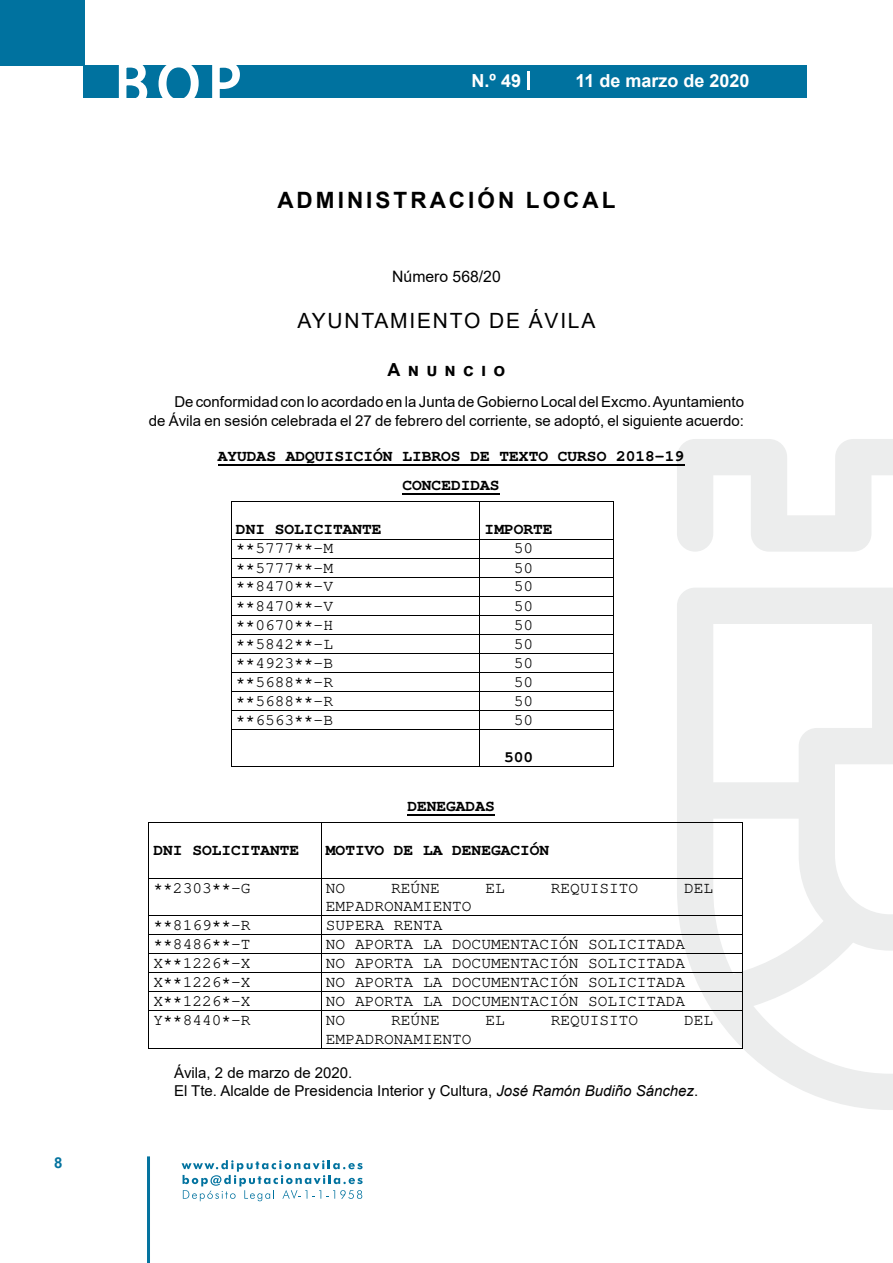
<style>
.page{position:relative;width:893px;height:1263px;background:#fff}
.page>*{position:absolute;margin:0;border:0;box-sizing:border-box;transform-origin:0 0}
.t1{font:500 61.5px "Avant Garde";color:#fff}
.t2{font:700 22.5px "Arial";letter-spacing:.135em;color:#000}
.t3{font:21px "Arial";letter-spacing:.085em;color:#000}
.t4{font:700 18px "Arial";color:#fff}
.t5{font:700 18px "Arial";letter-spacing:.4em;color:#000}
.t6{font:16.2px "Courier";color:#000}
.t7{font:700 16.2px/29.4px "Courier";color:#000;text-align:center}
.t8{font:15.75px "Arial";color:#000}
.t9{font:15px/18.8px "Arial";color:#000;text-align:right}
.t10{font:700 15px "Arial";color:#04739f}
.s1{font-family:"Courier Std"}
.s2{font-style:italic}
</style>
<div class="page">
<div style="left:0;top:0;width:85px;height:65px;background:#00729f"></div>
<div style="left:84px;top:65px;width:723px;height:33px;background:#00729f"></div>
<svg style="left:118px;top:65px;width:30px;height:33px"></svg>
<svg style="left:158px;top:65px;width:41px;height:33px"></svg>
<svg style="left:212px;top:65px;width:28px;height:33px"></svg>
<svg style="left:182px;top:1160px;width:181px;height:41px"></svg>
<hr style="left:147px;top:1156px;width:3px;height:107px;background:#04739f">
<svg style="left:528px;top:71px;width:2px;height:19px"></svg>
<svg style="left:677px;top:439px;width:216px;height:671px"></svg>
<hr style="left:218px;top:464px;width:466px;height:2px;background:#000">
<hr style="left:402px;top:494px;width:98px;height:1px;background:#000">
<hr style="left:232px;top:501px;width:248px;height:1px;background:#000">
<hr style="left:480px;top:501px;width:134px;height:1px;background:#000">
<hr style="left:231px;top:502px;width:1px;height:37px;background:#000">
<hr style="left:480px;top:502px;width:1px;height:37px;background:#000">
<hr style="left:614px;top:502px;width:1px;height:37px;background:#000">
<hr style="left:232px;top:539px;width:248px;height:1px;background:#000">
<hr style="left:480px;top:539px;width:134px;height:1px;background:#000">
<hr style="left:232px;top:558px;width:248px;height:1px;background:#000">
<hr style="left:480px;top:558px;width:134px;height:1px;background:#000">
<hr style="left:232px;top:577px;width:248px;height:1px;background:#000">
<hr style="left:480px;top:577px;width:134px;height:1px;background:#000">
<hr style="left:232px;top:596px;width:248px;height:1px;background:#000">
<hr style="left:480px;top:596px;width:134px;height:1px;background:#000">
<hr style="left:232px;top:615px;width:248px;height:1px;background:#000">
<hr style="left:480px;top:615px;width:134px;height:1px;background:#000">
<hr style="left:232px;top:634px;width:248px;height:1px;background:#000">
<hr style="left:480px;top:634px;width:134px;height:1px;background:#000">
<hr style="left:232px;top:653px;width:248px;height:1px;background:#000">
<hr style="left:480px;top:653px;width:134px;height:1px;background:#000">
<hr style="left:232px;top:672px;width:248px;height:1px;background:#000">
<hr style="left:480px;top:672px;width:134px;height:1px;background:#000">
<hr style="left:232px;top:691px;width:248px;height:1px;background:#000">
<hr style="left:480px;top:691px;width:134px;height:1px;background:#000">
<hr style="left:232px;top:710px;width:248px;height:1px;background:#000">
<hr style="left:480px;top:710px;width:134px;height:1px;background:#000">
<svg style="left:231px;top:539px;width:1px;height:191px"></svg>
<hr style="left:232px;top:729px;width:248px;height:1px;background:#000">
<hr style="left:480px;top:729px;width:134px;height:1px;background:#000">
<hr style="left:231px;top:730px;width:1px;height:37px;background:#000">
<hr style="left:232px;top:767px;width:248px;height:1px;background:#000">
<hr style="left:480px;top:730px;width:1px;height:37px;background:#000">
<hr style="left:480px;top:767px;width:134px;height:1px;background:#000">
<hr style="left:614px;top:730px;width:1px;height:37px;background:#000">
<hr style="left:407px;top:814px;width:88px;height:2px;background:#000">
<hr style="left:149px;top:822px;width:172px;height:1px;background:#000">
<hr style="left:321px;top:822px;width:421px;height:1px;background:#000">
<hr style="left:148px;top:823px;width:1px;height:55px;background:#000">
<hr style="left:321px;top:823px;width:1px;height:55px;background:#000">
<hr style="left:742px;top:823px;width:1px;height:55px;background:#000">
<hr style="left:149px;top:878px;width:172px;height:1px;background:#000">
<hr style="left:321px;top:878px;width:421px;height:1px;background:#000">
<hr style="left:148px;top:878px;width:1px;height:37px;background:#000">
<hr style="left:321px;top:878px;width:1px;height:37px;background:#000">
<hr style="left:742px;top:878px;width:1px;height:37px;background:#000">
<hr style="left:149px;top:915px;width:172px;height:1px;background:#000">
<hr style="left:321px;top:915px;width:421px;height:1px;background:#000">
<hr style="left:149px;top:934px;width:172px;height:1px;background:#000">
<hr style="left:321px;top:934px;width:421px;height:1px;background:#000">
<hr style="left:149px;top:953px;width:172px;height:1px;background:#000">
<hr style="left:321px;top:953px;width:421px;height:1px;background:#000">
<hr style="left:149px;top:972px;width:172px;height:1px;background:#000">
<hr style="left:321px;top:972px;width:421px;height:1px;background:#000">
<hr style="left:149px;top:991px;width:172px;height:1px;background:#000">
<hr style="left:321px;top:991px;width:421px;height:1px;background:#000">
<svg style="left:148px;top:915px;width:1px;height:96px"></svg>
<hr style="left:149px;top:1010px;width:172px;height:1px;background:#000">
<svg style="left:321px;top:916px;width:1px;height:94px"></svg>
<hr style="left:321px;top:1010px;width:421px;height:1px;background:#000">
<svg style="left:742px;top:915px;width:1px;height:96px"></svg>
<hr style="left:148px;top:1011px;width:1px;height:37px;background:#000">
<hr style="left:149px;top:1048px;width:172px;height:1px;background:#000">
<hr style="left:321px;top:1011px;width:1px;height:37px;background:#000">
<hr style="left:321px;top:1048px;width:421px;height:1px;background:#000">
<hr style="left:742px;top:1011px;width:1px;height:37px;background:#000">
<p class="t10" style="left:54px;top:1152px;width:10px">8</p>
<h1 class="t1" style="left:115px;top:46px;width:128px">BOP</h1>
<p class="t4" style="left:472px;top:68px;width:51px">N.º 49</p>
<p class="t4" style="left:575px;top:68px;width:176px">11 de marzo de 2020</p>
<h2 class="t2" style="left:277px;top:184px;width:340px">ADMINISTRACIÓN LOCAL</h2>
<p class="t8" style="left:392px;top:266px;width:110px">Número 568/20</p>
<p class="t3" style="left:297px;top:307px;width:299px">AYUNTAMIENTO DE ÁVILA</p>
<p class="t5" style="left:388px;top:356px;width:119px">Anuncio</p>
<p class="t9" style="left:149px;top:392px;width:597px">De conformidad con lo acordado en la Junta de Gobierno Local del Excmo. Ayuntamiento<br>de Ávila en sesión celebrada el 27 de febrero del corriente, se adoptó, el siguiente acuerdo:</p>
<p class="t7" style="left:218px;top:441px;width:468px">AYUDAS ADQUISICIÓN LIBROS DE TEXTO CURSO 2018-19<br>CONCEDIDAS</p>
<p class="t7" style="left:236px;top:514px;width:147px">DNI SOLICITANTE</p>
<p class="t7" style="left:485px;top:514px;width:69px">IMPORTE</p>
<p class="t6" style="left:236px;top:541px;width:99px"><span class="s1">**</span>5777<span class="s1">**</span>-M</p>
<p class="t6" style="left:514px;top:541px;width:21px">50</p>
<p class="t6" style="left:236px;top:560px;width:99px"><span class="s1">**</span>5777<span class="s1">**</span>-M</p>
<p class="t6" style="left:514px;top:560px;width:21px">50</p>
<p class="t6" style="left:236px;top:579px;width:99px"><span class="s1">**</span>8470<span class="s1">**</span>-V</p>
<p class="t6" style="left:514px;top:579px;width:21px">50</p>
<p class="t6" style="left:236px;top:598px;width:99px"><span class="s1">**</span>8470<span class="s1">**</span>-V</p>
<p class="t6" style="left:514px;top:598px;width:21px">50</p>
<p class="t6" style="left:236px;top:617px;width:99px"><span class="s1">**</span>0670<span class="s1">**</span>-H</p>
<p class="t6" style="left:514px;top:617px;width:21px">50</p>
<p class="t6" style="left:236px;top:636px;width:99px"><span class="s1">**</span>5842<span class="s1">**</span>-L</p>
<p class="t6" style="left:514px;top:636px;width:21px">50</p>
<p class="t6" style="left:236px;top:655px;width:99px"><span class="s1">**</span>4923<span class="s1">**</span>-B</p>
<p class="t6" style="left:514px;top:655px;width:21px">50</p>
<p class="t6" style="left:236px;top:674px;width:99px"><span class="s1">**</span>5688<span class="s1">**</span>-R</p>
<p class="t6" style="left:514px;top:674px;width:21px">50</p>
<p class="t6" style="left:236px;top:693px;width:99px"><span class="s1">**</span>5688<span class="s1">**</span>-R</p>
<p class="t6" style="left:514px;top:693px;width:21px">50</p>
<p class="t6" style="left:236px;top:712px;width:99px"><span class="s1">**</span>6563<span class="s1">**</span>-B</p>
<p class="t6" style="left:514px;top:712px;width:21px">50</p>
<p class="t7" style="left:504px;top:741px;width:31px">500</p>
<p class="t7" style="left:407px;top:791px;width:89px">DENEGADAS</p>
<p class="t7" style="left:154px;top:835px;width:147px">DNI SOLICITANTE</p>
<p class="t7" style="left:326px;top:835px;width:225px">MOTIVO DE LA DENEGACIÓN</p>
<p class="t6" style="left:154px;top:880px;width:99px"><span class="s1">**</span>2303<span class="s1">**</span>-G</p>
<p class="t6" style="left:326px;top:880px;width:21px">NO</p>
<p class="t6" style="left:391px;top:880px;width:50px">REÚNE</p>
<p class="t6" style="left:486px;top:880px;width:21px">EL</p>
<p class="t6" style="left:551px;top:880px;width:89px">REQUISITO</p>
<p class="t6" style="left:684px;top:880px;width:31px">DEL</p>
<p class="t6" style="left:326px;top:898px;width:147px">EMPADRONAMIENTO</p>
<p class="t6" style="left:154px;top:917px;width:99px"><span class="s1">**</span>8169<span class="s1">**</span>-R</p>
<p class="t6" style="left:326px;top:917px;width:118px">SUPERA RENTA</p>
<p class="t6" style="left:154px;top:936px;width:99px"><span class="s1">**</span>8486<span class="s1">**</span>-T</p>
<p class="t6" style="left:326px;top:936px;width:361px">NO APORTA LA DOCUMENTACIÓN SOLICITADA</p>
<p class="t6" style="left:154px;top:955px;width:99px">X<span class="s1">**</span>1226<span class="s1">*</span>-X</p>
<p class="t6" style="left:326px;top:955px;width:361px">NO APORTA LA DOCUMENTACIÓN SOLICITADA</p>
<p class="t6" style="left:154px;top:974px;width:99px">X<span class="s1">**</span>1226<span class="s1">*</span>-X</p>
<p class="t6" style="left:326px;top:974px;width:361px">NO APORTA LA DOCUMENTACIÓN SOLICITADA</p>
<p class="t6" style="left:154px;top:993px;width:99px">X<span class="s1">**</span>1226<span class="s1">*</span>-X</p>
<p class="t6" style="left:326px;top:993px;width:361px">NO APORTA LA DOCUMENTACIÓN SOLICITADA</p>
<p class="t6" style="left:154px;top:1012px;width:99px">Y<span class="s1">**</span>8440<span class="s1">*</span>-R</p>
<p class="t6" style="left:326px;top:1012px;width:21px">NO</p>
<p class="t6" style="left:391px;top:1012px;width:50px">REÚNE</p>
<p class="t6" style="left:486px;top:1012px;width:21px">EL</p>
<p class="t6" style="left:551px;top:1012px;width:89px">REQUISITO</p>
<p class="t6" style="left:684px;top:1012px;width:31px">DEL</p>
<p class="t6" style="left:326px;top:1031px;width:147px">EMPADRONAMIENTO</p>
<p class="t9" style="left:174px;top:1063px;width:526px;text-align:left">Ávila, 2 de marzo de 2020.<br>El Tte. Alcalde de Presidencia Interior y Cultura, <span class="s2">José Ramón Budiño Sánchez</span>.</p>
</div>
